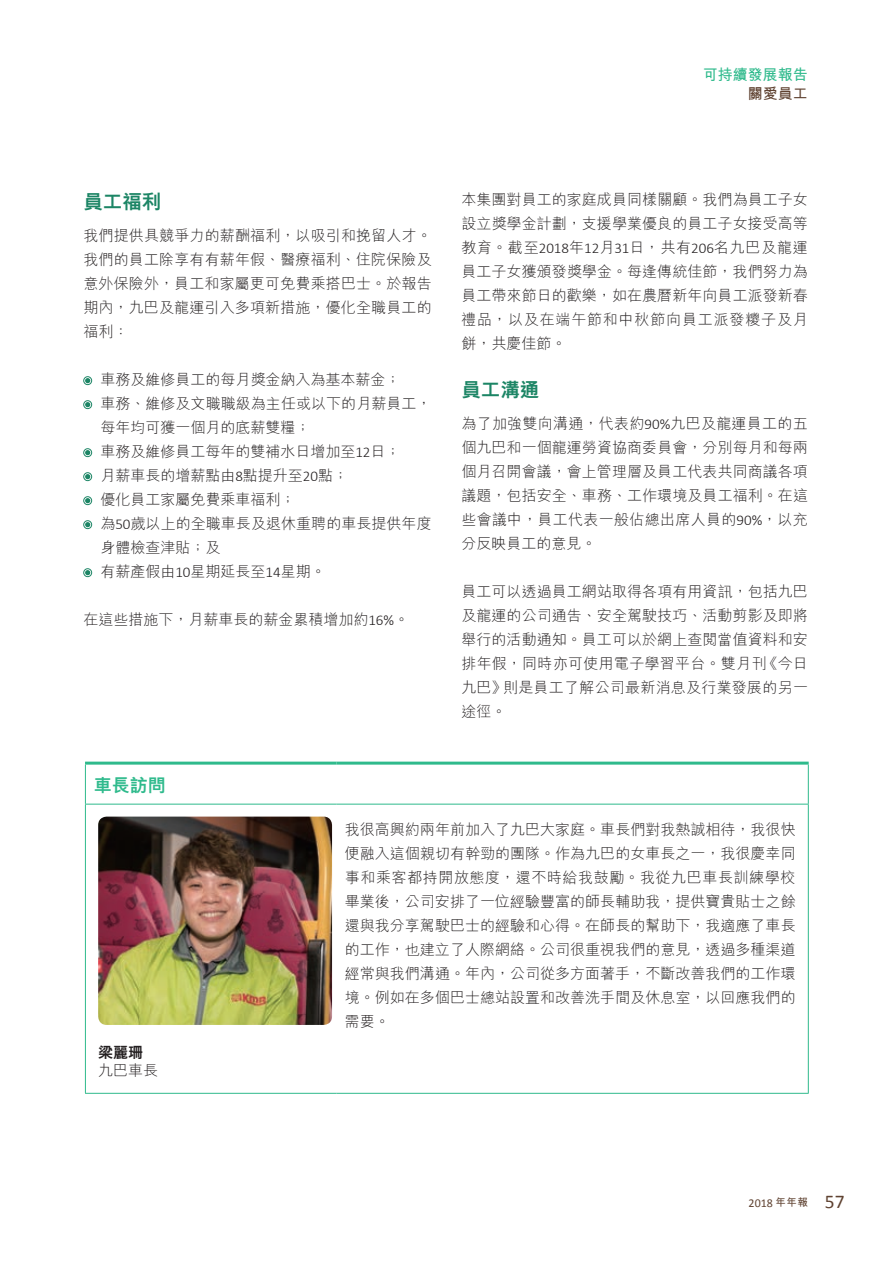
<style>
.page{position:relative;width:893px;height:1263px;background:#fff}
.page>*{position:absolute;margin:0;border:0;box-sizing:border-box;transform-origin:0 0}
.t1{font:800 19.5px "M Hei HK";color:#1c8565}
.t2{font:800 18px "M Hei HK";color:#2fba8c}
.t3{font:300 15px/24px "M Hei HK";letter-spacing:.005em;color:#231f20;text-align:justify}
.t4{font:700 15px "M Hei HK";color:#2fba8c}
.t5{font:700 15px "M Hei HK";color:#5f4231}
.t6{font:800 15px "M Hei HK";color:#231f20}
.t7{font:12px "Calibri";color:#5f4231}
.s1{font-family:"Calibri"}
.s2{font-family:"M Hei HK";font-weight:700;font-size:10.5px}
.s3{font-size:19.5px}
</style>
<div class="page">
<div style="left:83px;top:376px;width:9px;height:9px;border:1px solid #1c8565;border-radius:50%"></div>
<svg style="left:85px;top:378px;width:5px;height:5px"></svg>
<div style="left:83px;top:400px;width:9px;height:9px;border:1px solid #1c8565;border-radius:50%"></div>
<svg style="left:85px;top:402px;width:5px;height:5px"></svg>
<div style="left:83px;top:448px;width:9px;height:9px;border:1px solid #1c8565;border-radius:50%"></div>
<svg style="left:85px;top:450px;width:5px;height:5px"></svg>
<div style="left:83px;top:472px;width:9px;height:9px;border:1px solid #1c8565;border-radius:50%"></div>
<svg style="left:85px;top:474px;width:5px;height:5px"></svg>
<div style="left:83px;top:496px;width:9px;height:9px;border:1px solid #1c8565;border-radius:50%"></div>
<svg style="left:85px;top:498px;width:5px;height:5px"></svg>
<div style="left:83px;top:520px;width:9px;height:9px;border:1px solid #1c8565;border-radius:50%"></div>
<svg style="left:85px;top:522px;width:5px;height:5px"></svg>
<div style="left:83px;top:568px;width:9px;height:9px;border:1px solid #1c8565;border-radius:50%"></div>
<svg style="left:85px;top:570px;width:5px;height:5px"></svg>
<hr style="left:85px;top:762px;width:251px;height:3px;background:#2fba8c">
<hr style="left:336px;top:762px;width:473px;height:3px;background:#2fba8c">
<hr style="left:85px;top:765px;width:1px;height:39px;background:#2fba8c">
<hr style="left:808px;top:765px;width:1px;height:39px;background:#2fba8c">
<hr style="left:85px;top:804px;width:1px;height:289px;background:#2fba8c">
<hr style="left:808px;top:804px;width:1px;height:289px;background:#2fba8c">
<hr style="left:85px;top:1093px;width:251px;height:1px;background:#2fba8c">
<hr style="left:336px;top:1093px;width:473px;height:1px;background:#2fba8c">
<hr style="left:85px;top:804px;width:251px;height:1px;background:#2fba8c">
<hr style="left:336px;top:804px;width:473px;height:1px;background:#2fba8c">
<img style="left:98px;top:816px;width:234px;height:209px">
<p class="t4" style="left:703px;top:63px;width:106px">可持續發展報告</p>
<p class="t5" style="left:748px;top:83px;width:61px">關愛員工</p>
<h1 class="t1" style="left:83px;top:192px;width:79px">員工福利</h1>
<p class="t3" style="left:83px;top:223px;width:350px">我們提供具競爭力的薪酬福利，以吸引和挽留人才。我們的員工除享有有薪年假、醫療福利、住院保險及意外保險外，員工和家屬更可免費乘搭巴士。於報告期內，九巴及龍運引入多項新措施，優化全職員工的福利：</p>
<p class="t3" style="left:100px;top:367px;width:333px;text-align:left">車務及維修員工的每月獎金納入為基本薪金；<br>車務、維修及文職職級為主任或以下的月薪員工，每年均可獲一個月的底薪雙糧；<br>車務及維修員工每年的雙補水日增加至<span class="s1">12</span>日；<br>月薪車長的增薪點由<span class="s1">8</span>點提升至<span class="s1">20</span>點；<br>優化員工家屬免費乘車福利；<br>為<span class="s1">50</span>歲以上的全職車長及退休重聘的車長提供年度身體檢查津貼；及<br>有薪產假由<span class="s1">10</span>星期延長至<span class="s1">14</span>星期。</p>
<p class="t3" style="left:83px;top:607px;width:327px">在這些措施下，月薪車長的薪金累積增加約<span class="s1">16%</span>。</p>
<p class="t2" style="left:94px;top:776px;width:73px">車長訪問</p>
<p class="t3" style="left:461px;top:187px;width:348px">本集團對員工的家庭成員同樣關顧。我們為員工子女設立獎學金計劃，支援學業優良的員工子女接受高等教育。截至<span class="s1">2018</span>年<span class="s1">12</span>月<span class="s1">31</span>日，共有<span class="s1">206</span>名九巴及龍運員工子女獲頒發獎學金。每逢傳統佳節，我們努力為員工帶來節日的歡樂，如在農曆新年向員工派發新春禮品，以及在端午節和中秋節向員工派發糭子及月餅，共慶佳節。</p>
<h1 class="t1" style="left:461px;top:380px;width:79px">員工溝通</h1>
<p class="t3" style="left:461px;top:411px;width:348px">為了加強雙向溝通，代表約<span class="s1">90%</span>九巴及龍運員工的五個九巴和一個龍運勞資協商委員會，分別每月和每兩個月召開會議，會上管理層及員工代表共同商議各項議題，包括安全、車務、工作環境及員工福利。在這些會議中，員工代表一般佔總出席人員的<span class="s1">90%</span>，以充分反映員工的意見。</p>
<p class="t3" style="left:461px;top:579px;width:348px">員工可以透過員工網站取得各項有用資訊，包括九巴及龍運的公司通告、安全駕駛技巧、活動剪影及即將舉行的活動通知。員工可以於網上查閱當值資料和安排年假，同時亦可使用電子學習平台。雙月刊《今日九巴》則是員工了解公司最新消息及行業發展的另一途徑。</p>
<p class="t6" style="left:98px;top:1045px;width:46px">梁麗珊</p>
<p class="t3" style="left:98px;top:1058px;width:61px">九巴車長</p>
<p class="t3" style="left:345px;top:817px;width:452px">我很高興約兩年前加入了九巴大家庭。車長們對我熱誠相待，我很快便融入這個親切有幹勁的團隊。作為九巴的女車長之一，我很慶幸同事和乘客都持開放態度，還不時給我鼓勵。我從九巴車長訓練學校畢業後，公司安排了一位經驗豐富的師長輔助我，提供寶貴貼士之餘還與我分享駕駛巴士的經驗和心得。在師長的幫助下，我適應了車長的工作，也建立了人際網絡。公司很重視我們的意見，透過多種渠道經常與我們溝通。年內，公司從多方面著手，不斷改善我們的工作環境。例如在多個巴士總站設置和改善洗手間及休息室，以回應我們的需要。</p>
<p class="t7" style="left:749px;top:1195px;width:98px">2018 <span class="s2">年年報</span> <span class="s3">57</span></p>
</div>
